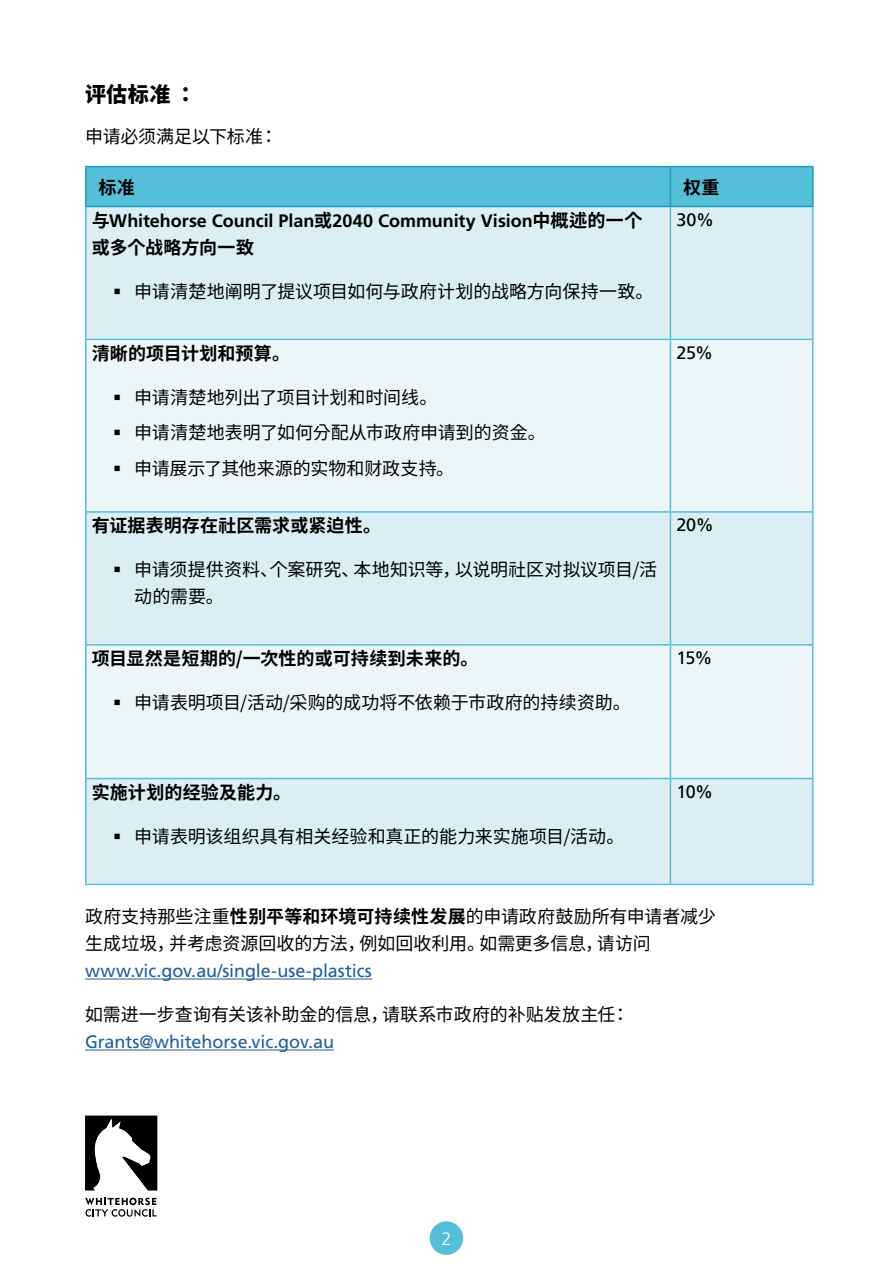
<style>
.page{position:relative;width:893px;height:1263px;background:#fff}
.page>*{position:absolute;margin:0;border:0;box-sizing:border-box;transform-origin:0 0}
.t1{font:900 21px "Noto Sans CJ Kkr";color:#000}
.t2{font:18px/35.5px "Noto Sans CJ Kkr";color:#000}
.t3{font:700 18px "Noto Sans CJ Kkr";letter-spacing:.01em;color:#000}
.t4{font:18px "Frutiger LT Pro";letter-spacing:-.005em;color:#215e9e}
.t5{font:700 18px "Frutiger LT Pro";letter-spacing:-.005em;color:#000}
.t6{font:18px "Frutiger LT Pro";letter-spacing:-.02em;color:#000}
.t7{font:300 18px "Frutiger LT Pro";color:#fff}
.s1{font-family:"Noto Sans CJ Kkr"}
.s2{font-weight:700}
</style>
<div class="page">
<hr style="left:85px;top:978px;width:287px;height:1px;background:#215e9e">
<hr style="left:85px;top:1049px;width:249px;height:1px;background:#215e9e">
<div style="left:87px;top:167px;width:725px;height:39px;background:#54bfd8"></div>
<div style="left:87px;top:207px;width:725px;height:677px;background:#dbeef4"></div>
<svg style="left:87px;top:340px;width:725px;height:438px;background:#e6f3f7"></svg>
<hr style="left:85px;top:207px;width:2px;height:132px;background:#54bfd8">
<hr style="left:670px;top:207px;width:1px;height:132px;background:#54bfd8">
<hr style="left:812px;top:207px;width:2px;height:132px;background:#54bfd8">
<hr style="left:85px;top:339px;width:585px;height:1px;background:#54bfd8">
<hr style="left:85px;top:340px;width:2px;height:171px;background:#54bfd8">
<hr style="left:670px;top:339px;width:144px;height:1px;background:#54bfd8">
<hr style="left:670px;top:340px;width:1px;height:171px;background:#54bfd8">
<hr style="left:812px;top:340px;width:2px;height:171px;background:#54bfd8">
<hr style="left:85px;top:511px;width:585px;height:2px;background:#54bfd8">
<hr style="left:85px;top:513px;width:2px;height:131px;background:#54bfd8">
<hr style="left:670px;top:511px;width:144px;height:2px;background:#54bfd8">
<hr style="left:670px;top:513px;width:1px;height:131px;background:#54bfd8">
<hr style="left:812px;top:513px;width:2px;height:131px;background:#54bfd8">
<hr style="left:85px;top:644px;width:585px;height:1px;background:#54bfd8">
<hr style="left:85px;top:645px;width:2px;height:133px;background:#54bfd8">
<hr style="left:670px;top:644px;width:144px;height:1px;background:#54bfd8">
<hr style="left:670px;top:645px;width:1px;height:133px;background:#54bfd8">
<hr style="left:812px;top:645px;width:2px;height:133px;background:#54bfd8">
<hr style="left:85px;top:778px;width:585px;height:1px;background:#54bfd8">
<hr style="left:85px;top:779px;width:2px;height:105px;background:#54bfd8">
<hr style="left:670px;top:778px;width:144px;height:1px;background:#54bfd8">
<hr style="left:670px;top:779px;width:1px;height:105px;background:#54bfd8">
<hr style="left:812px;top:779px;width:2px;height:105px;background:#54bfd8">
<hr style="left:85px;top:884px;width:585px;height:1px;background:#54bfd8">
<hr style="left:670px;top:884px;width:144px;height:1px;background:#54bfd8">
<hr style="left:85px;top:166px;width:585px;height:1px;background:#1c9cc0">
<hr style="left:85px;top:167px;width:2px;height:39px;background:#1c9cc0">
<hr style="left:670px;top:166px;width:144px;height:1px;background:#1c9cc0">
<hr style="left:670px;top:167px;width:1px;height:39px;background:#1c9cc0">
<hr style="left:812px;top:167px;width:2px;height:39px;background:#1c9cc0">
<hr style="left:85px;top:206px;width:585px;height:1px;background:#1c9cc0">
<hr style="left:670px;top:206px;width:144px;height:1px;background:#1c9cc0">
<svg style="left:85px;top:1198px;width:72px;height:19px"></svg>
<svg style="left:85px;top:1115px;width:72px;height:75px"></svg>
<div style="left:430px;top:1221px;width:33px;height:34px;background:#54bfd8;border-radius:50%"></div>
<svg style="left:115px;top:289px;width:5px;height:5px"></svg>
<svg style="left:115px;top:394px;width:5px;height:6px"></svg>
<svg style="left:115px;top:430px;width:5px;height:5px"></svg>
<svg style="left:115px;top:465px;width:5px;height:6px"></svg>
<svg style="left:115px;top:567px;width:5px;height:5px"></svg>
<svg style="left:115px;top:700px;width:5px;height:5px"></svg>
<svg style="left:115px;top:834px;width:5px;height:5px"></svg>
<p class="t1" style="left:85px;top:82px;width:113px">评估标准 ：</p>
<p class="t2" style="left:85px;top:119px;width:194px">申请必须满足以下标准：</p>
<p class="t3" style="left:99px;top:177px;width:38px">标准</p>
<p class="t3" style="left:683px;top:177px;width:38px">权重</p>
<p class="t5" style="left:92px;top:210px;width:552px"><span class="s1">与</span>Whitehorse Council Plan<span class="s1">或</span>2040 Community Vision<span class="s1">中概述的一个</span></p>
<p class="t3" style="left:92px;top:237px;width:164px">或多个战略方向一致</p>
<p class="t2" style="left:134px;top:274px;width:521px">申请清楚地阐明了提议项目如何与政府计划的战略方向保持一致。</p>
<p class="t6" style="left:676px;top:209px;width:39px">30%</p>
<p class="t3" style="left:92px;top:343px;width:200px">清晰的项目计划和预算。</p>
<p class="t2" style="left:134px;top:380px;width:413px">申请清楚地列出了项目计划和时间线。<br>申请清楚地表明了如何分配从市政府申请到的资金。申请展示了其他来源的实物和财政支持。</p>
<p class="t3" style="left:92px;top:515px;width:291px">有证据表明存在社区需求或紧迫性。</p>
<p class="t2" style="left:134px;top:557px;width:524px;line-height:27px">申请须提供资料、个案研究、本地知识等，以说明社区对拟议项目/活动的需要。</p>
<p class="t3" style="left:92px;top:648px;width:388px">项目显然是短期的/一次性的或可持续到未来的。</p>
<p class="t2" style="left:134px;top:685px;width:498px">申请表明项目/活动/采购的成功将不依赖于市政府的持续资助。</p>
<p class="t6" style="left:676px;top:342px;width:38px">25%</p>
<p class="t6" style="left:676px;top:515px;width:39px">20%</p>
<p class="t6" style="left:676px;top:647px;width:38px">15%</p>
<p class="t3" style="left:92px;top:782px;width:201px">实施计划的经验及能力。</p>
<p class="t2" style="left:134px;top:819px;width:492px">申请表明该组织具有相关经验和真正的能力来实施项目/活动。</p>
<p class="t6" style="left:676px;top:781px;width:38px">10%</p>
<p class="t2" style="left:85px;top:903px;width:632px;line-height:27px">政府支持那些注重<span class="s2">性别平等和环境可持续性发展</span>的申请政府鼓励所有申请者减少生成垃圾，并考虑资源回收的方法，例如回收利用。如需更多信息，请访问</p>
<p class="t4" style="left:85px;top:960px;width:288px">www.vic.gov.au/single-use-plastics</p>
<p class="t2" style="left:85px;top:997px;width:546px">如需进一步查询有关该补助金的信息，请联系市政府的补贴发放主任：</p>
<p class="t4" style="left:85px;top:1031px;width:251px">Grants@whitehorse.vic.gov.au</p>
<p class="t7" style="left:441px;top:1228px;width:12px">2</p>
</div>
